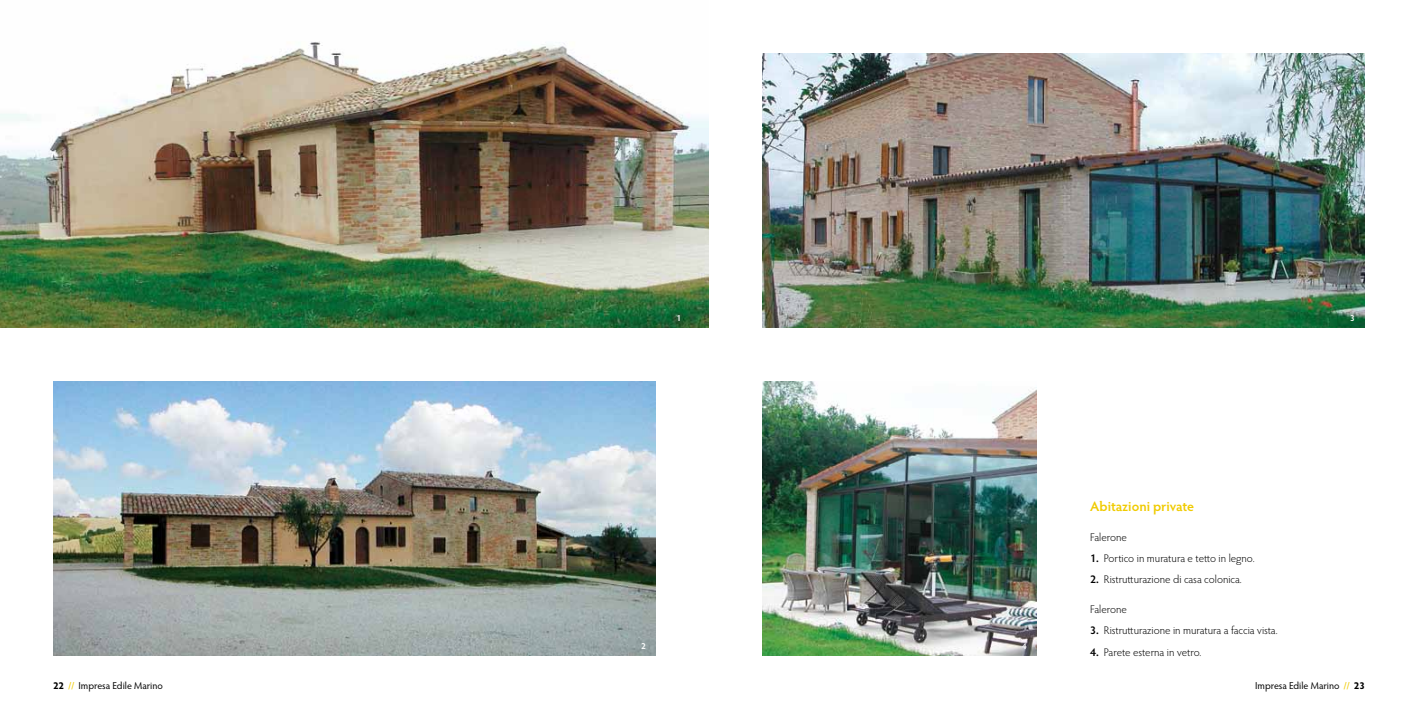
<style>
.page{position:relative;width:1418px;height:709px;background:#fff}
.page>*{position:absolute;margin:0;border:0;box-sizing:border-box;transform-origin:0 0}
.t1{font:600 13.75px "Hypatia Sans Pro";color:#f0cb00}
.t2{font:300 11.25px "Hypatia Sans Pro";color:#000}
.t3{font:10px "Hypatia Sans Pro";color:#000}
.t4{font:600 8.75px "Hypatia Sans Pro";color:#fff}
.s1{font-weight:600}
.s2{font-weight:700}
.s3{color:#f0cb00}
</style>
<div class="page">
<img style="left:53px;top:381px;width:603px;height:275px">
<img style="left:762px;top:53px;width:602px;height:275px">
<img style="left:762px;top:381px;width:274px;height:275px">
<img style="left:0;top:41px;width:709px;height:287px">
<p class="t4" style="left:676px;top:312px;width:6px">1</p>
<p class="t4" style="left:641px;top:639px;width:6px">2</p>
<p class="t4" style="left:1022px;top:639px;width:6px">4</p>
<p class="t1" style="left:1090px;top:496px;width:105px">Abitazioni private</p>
<p class="t2" style="left:1090px;top:529px;width:38px">Falerone</p>
<p class="t2" style="left:1090px;top:550px;width:166px"><span class="s1">1.</span> Portico in muratura e tetto in legno.</p>
<p class="t2" style="left:1090px;top:572px;width:153px"><span class="s1">2.</span> Ristrutturazione di casa colonica.</p>
<p class="t2" style="left:1090px;top:602px;width:38px">Falerone</p>
<p class="t2" style="left:1090px;top:623px;width:189px"><span class="s1">3.</span> Ristrutturazione in muratura a faccia vista.</p>
<p class="t2" style="left:1090px;top:644px;width:113px"><span class="s1">4.</span> Parete esterna in vetro.</p>
<p class="t4" style="left:1349px;top:312px;width:6px">3</p>
<p class="t3" style="left:53px;top:679px;width:111px"><span class="s2">22</span> <span class="s3">//</span> Impresa Edile Marino</p>
<p class="t3" style="left:1255px;top:679px;width:111px">Impresa Edile Marino <span class="s3">//</span> <span class="s2">23</span></p>
</div>
